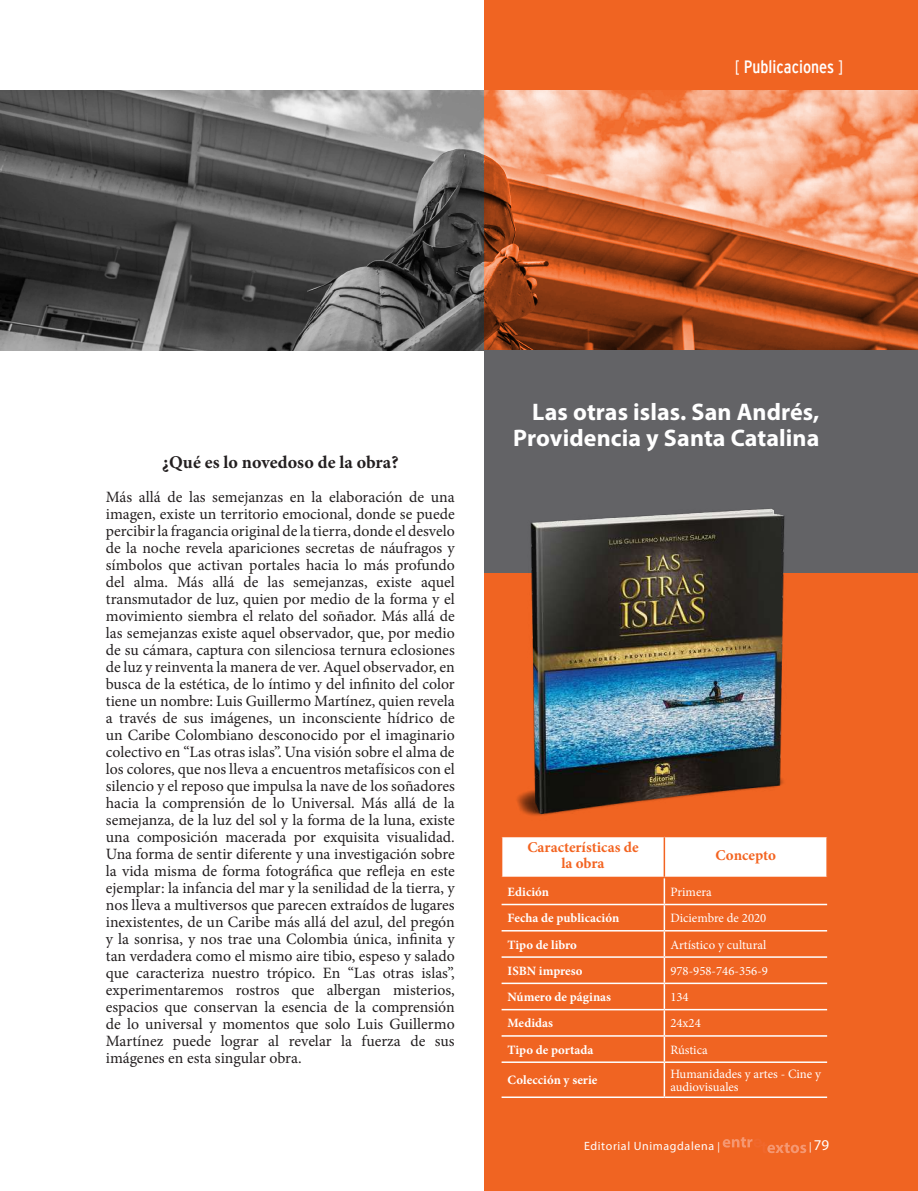
<style>
.page{position:relative;width:918px;height:1191px;background:#fff}
.page>*{position:absolute;margin:0;border:0;box-sizing:border-box;transform-origin:0 0}
.t1{font:700 24px/26px "Myriad Pro";letter-spacing:.005em;color:#fff;text-align:right}
.t2{font:700 18px "Minion Pro";letter-spacing:.005em;color:#231f20}
.t3{font:18px "Interstate Cond Mono";color:#fff}
.t4{font:15.75px/17px "Minion Pro";color:#231f20;text-align:justify}
.t5{font:700 15px/16.2px "Minion Pro";color:#f36421;text-align:center}
.t6{font:15px "Myriad Pro";color:#fff}
.t7{font:12.75px/13.8px "Minion Pro";color:#fff}
.t8{font:700 12.75px "Minion Pro";color:#fff}
.t9{font:12px "Myriad Pro";letter-spacing:.05em;color:#fff}
.s1{font-family:"Interstate";font-weight:300;font-stretch:condensed}
.s2{font-size:10.5px}
</style>
<div class="page">
<img style="left:0;top:91px;width:485px;height:259px">
<svg style="left:485px;top:0;width:433px;height:1191px;background:#df6c36"></svg>
<div style="left:485px;top:350px;width:433px;height:223px;background:#636366"></div>
<img style="left:0;top:112px;width:1px;height:314px">
<svg style="left:502px;top:837px;width:325px;height:224px"></svg>
<hr style="left:502px;top:1061px;width:162px;height:2px;background:#fff">
<hr style="left:664px;top:1061px;width:163px;height:2px;background:#fff">
<hr style="left:664px;top:1063px;width:1px;height:33px;background:#fff">
<hr style="left:501px;top:835px;width:163px;height:2px;background:#f36421">
<hr style="left:501px;top:837px;width:1px;height:39px;background:#f36421">
<hr style="left:501px;top:876px;width:163px;height:2px;background:#f36421">
<hr style="left:664px;top:835px;width:164px;height:2px;background:#f36421">
<hr style="left:664px;top:837px;width:1px;height:39px;background:#f36421">
<hr style="left:826px;top:837px;width:2px;height:39px;background:#f36421">
<hr style="left:664px;top:876px;width:164px;height:2px;background:#f36421">
<hr style="left:502px;top:1096px;width:162px;height:2px;background:#fff">
<hr style="left:664px;top:1096px;width:163px;height:2px;background:#fff">
<img style="left:484px;top:498px;width:345px;height:327px">
<p class="t3" style="left:735px;top:57px;width:110px"><span class="s1">[</span> Publicaciones <span class="s1">]</span></p>
<p class="t2" style="left:162px;top:450px;width:238px">¿Qué es lo novedoso de la obra?</p>
<p class="t4" style="left:106px;top:489px;width:350px">Más allá de las semejanzas en la elaboración de una imagen, existe un territorio emocional, donde se puede percibir la fragancia original de la tierra, donde el desvelo de la noche revela apariciones secretas de náufragos y símbolos que activan portales hacia lo más profundo del alma. Más allá de las semejanzas, existe aquel transmutador de luz, quien por medio de la forma y el movimiento siembra el relato del soñador. Más allá de las semejanzas existe aquel observador, que, por medio de su cámara, captura con silenciosa ternura eclosiones de luz y reinventa la manera de ver. Aquel observador, en busca de la estética, de lo íntimo y del infinito del color tiene un nombre: Luis Guillermo Martínez, quien revela a través de sus imágenes, un inconsciente hídrico de un Caribe Colombiano desconocido por el imaginario colectivo en “Las otras islas”. Una visión sobre el alma de los colores, que nos lleva a encuentros metafísicos con el silencio y el reposo que impulsa la nave de los soñadores hacia la comprensión de lo Universal. Más allá de la semejanza, de la luz del sol y la forma de la luna, existe una composición macerada por exquisita visualidad.<br>Una forma de sentir diferente y una investigación sobre la vida misma de forma fotográfica que refleja en este ejemplar: la infancia del mar y la senilidad de la tierra, y nos lleva a multiversos que parecen extraídos de lugares inexistentes, de un Caribe más allá del azul, del pregón y la sonrisa, y nos trae una Colombia única, infinita y tan verdadera como el mismo aire tibio, espeso y salado que caracteriza nuestro trópico. En “Las otras islas”, experimentaremos rostros que albergan misterios, espacios que conservan la esencia de la comprensión de lo universal y momentos que solo Luis Guillermo Martínez puede lograr al revelar la fuerza de sus imágenes en esta singular obra.</p>
<h1 class="t1" style="left:513px;top:398px;width:308px">Las otras islas. San Andrés,<br>Providencia y Santa Catalina</h1>
<p class="t5" style="left:527px;top:839px;width:113px">Características de la obra</p>
<p class="t5" style="left:716px;top:847px;width:62px">Concepto</p>
<p class="t8" style="left:508px;top:883px;width:43px">Edición</p>
<p class="t7" style="left:670px;top:885px;width:43px">Primera</p>
<p class="t8" style="left:508px;top:909px;width:113px">Fecha de publicación</p>
<p class="t7" style="left:670px;top:911px;width:98px">Diciembre de 2020</p>
<p class="t8" style="left:508px;top:935px;width:71px">Tipo de libro</p>
<p class="t7" style="left:670px;top:937px;width:98px">Artístico y cultural</p>
<p class="t8" style="left:508px;top:961px;width:76px">ISBN impreso</p>
<p class="t7" style="left:670px;top:964px;width:99px">978-958-746-356-9</p>
<p class="t8" style="left:508px;top:988px;width:105px">Número de páginas</p>
<p class="t7" style="left:670px;top:990px;width:20px">134</p>
<p class="t8" style="left:508px;top:1014px;width:47px">Medidas</p>
<p class="t7" style="left:670px;top:1016px;width:32px">24x24</p>
<p class="t8" style="left:508px;top:1040px;width:87px">Tipo de portada</p>
<p class="t7" style="left:670px;top:1042px;width:39px">Rústica</p>
<p class="t8" style="left:508px;top:1071px;width:91px">Colección y serie</p>
<p class="t7" style="left:670px;top:1066px;width:152px">Humanidades y artes - Cine y audiovisuales</p>
<p class="t9" style="left:584px;top:1138px;width:137px">Editorial Unimagdalena <span class="s2">|</span></p>
<p class="t6" style="left:809px;top:1135px;width:22px"><span class="s2">|</span> 79</p>
</div>
